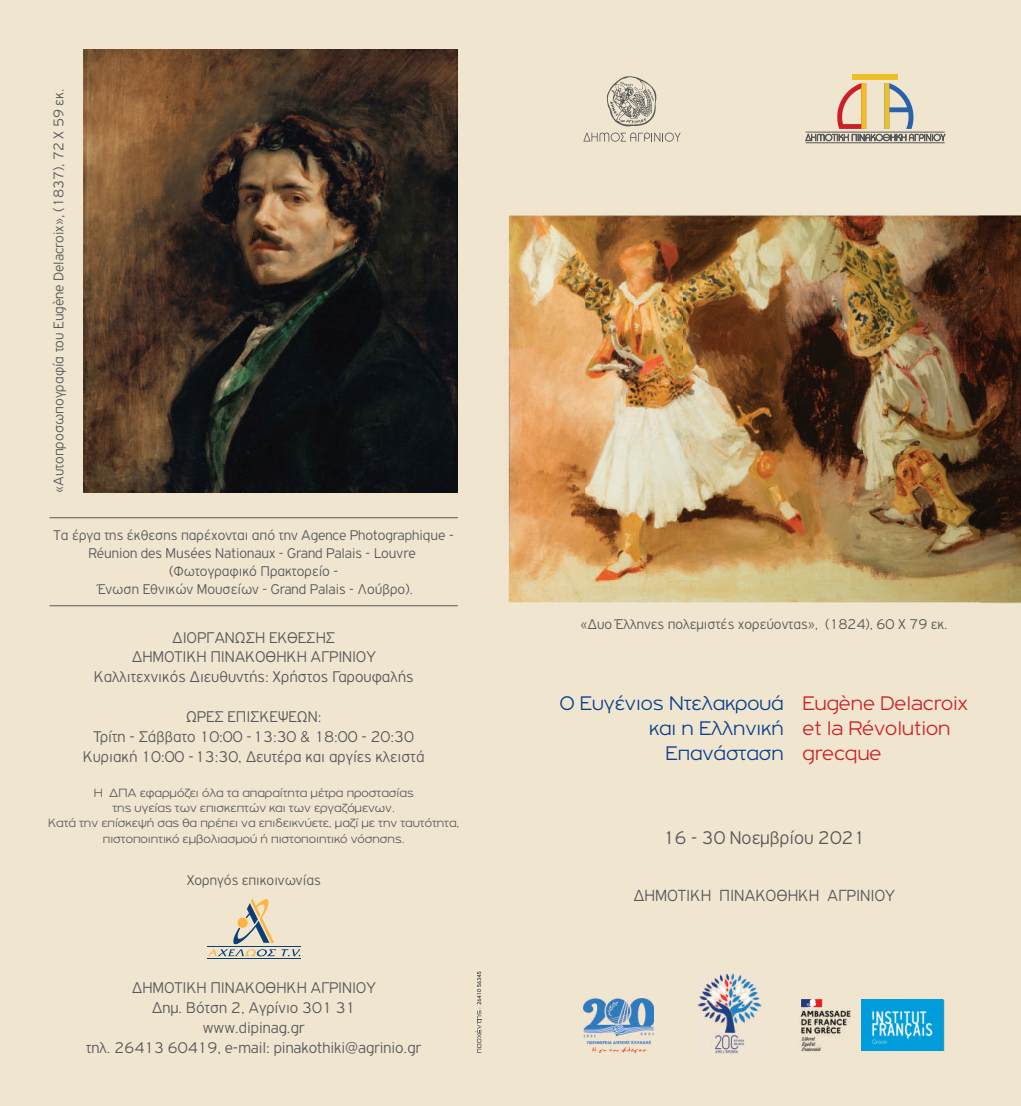
<style>
.page{position:relative;width:1021px;height:1106px;background:#fff}
.page>*{position:absolute;margin:0;border:0;box-sizing:border-box;transform-origin:0 0}
.t1{font:300 21px/25.2px "PF Highway Gothic Ext";color:#0a408d;text-align:right}
.t2{font:300 21px/25.2px "PF Highway Gothic Ext";color:#cb2027}
.t3{font:300 19.5px "PF Highway Gothic";color:#57585a}
.t4{font:300 17.1px "PF Highway Gothic";color:#57585a}
.t5{font:300 16.5px/19.8px "PF Highway Gothic";color:#57585a;text-align:center}
.t6{font:300 15px/18px "PF Highway Gothic";color:#57585a;text-align:center}
.t7{font:300 12.75px/15.3px "PF Highway Gothic Ext";color:#57585a;text-align:center}
</style>
<div class="page">
<div style="left:0;top:0;width:1020px;height:1106px;background:#f0e6d0"></div>
<img style="left:508px;top:215px;width:512px;height:389px">
<div style="left:852px;top:75px;width:45px;height:5px;background:#eebf28"></div>
<svg style="left:805px;top:83px;width:140px;height:58px"></svg>
<hr style="left:805px;top:132px;width:139px;height:1px;background:#57585a">
<hr style="left:805px;top:142px;width:139px;height:1px;background:#57585a">
<svg style="left:583px;top:133px;width:97px;height:9px"></svg>
<svg style="left:607px;top:76px;width:49px;height:50px"></svg>
<img style="left:697px;top:973px;width:65px;height:81px">
<img style="left:583px;top:998px;width:71px;height:54px">
<img style="left:800px;top:999px;width:145px;height:53px">
<img style="left:801px;top:999px;width:21px;height:8px">
<img style="left:861px;top:999px;width:81px;height:51px">
<hr style="left:207px;top:958px;width:93px;height:1px;background:#0b3e75">
<svg style="left:207px;top:898px;width:93px;height:58px"></svg>
<hr style="left:50px;top:517px;width:408px;height:1px;background:#57585a">
<hr style="left:50px;top:605px;width:408px;height:1px;background:#57585a">
<img style="left:83px;top:50px;width:375px;height:443px">
<svg style="left:475px;top:971px;width:6px;height:82px"></svg>
<p class="t6" style="left:51px;top:493px;width:405px;rotate:-90deg">«Αυτοπροσωπογραφία του Eugène Delacroix», (1837), 72 Χ 59 εκ.</p>
<p class="t6" style="left:54px;top:528px;width:402px">Tα έργα της έκθεσης παρέχονται από την Agence Photographique - Réunion des Musées Nationaux - Grand Palais - Louvre (Φωτογραφικό Πρακτορείο -<br>Ένωση Εθνικών Μουσείων - Grand Palais - Λούβρο).</p>
<p class="t5" style="left:94px;top:629px;width:321px">ΔΙΟΡΓΑΝΩΣΗ ΕΚΘΕΣΗΣ<br>ΔΗΜΟΤΙΚΗ ΠΙΝΑΚΟΘΗΚΗ ΑΓΡΙΝΙΟΥ<br>Καλλιτεχνικός Διευθυντής: Χρήστος Γαρουφαλής</p>
<p class="t5" style="left:83px;top:708px;width:343px">ΩΡΕΣ ΕΠΙΣΚΕΨΕΩΝ:<br>Τρίτη - Σάββατο 10:00 -13:30 &amp; 18:00 - 20:30<br>Κυριακή 10:00 -13:30, Δευτέρα και αργίες κλειστά</p>
<p class="t7" style="left:48px;top:784px;width:413px">Η ΔΠΑ εφαρμόζει όλα τα απαραίτητα μέτρα προστασίας<br>της υγείας των επισκεπτών και των εργαζόμενων.<br>Κατά την επίσκεψή σας θα πρέπει να επιδεικνύετε, μαζί με την ταυτότητα, πιστοποιητικό εμβολιασμού ή πιστοποιητικό νόσησης.</p>
<p class="t6" style="left:187px;top:872px;width:136px">Χορηγός επικοινωνίας</p>
<p class="t5" style="left:86px;top:979px;width:337px">ΔΗΜΟΤΙΚΗ ΠΙΝΑΚΟΘΗΚΗ ΑΓΡΙΝΙΟΥ<br>Δημ. Βότση 2, Αγρίνιο 301 31<br>www.dipinag.gr<br>τηλ. 26413 60419, e-mail: pinakothiki@agrinio.gr</p>
<p class="t6" style="left:580px;top:616px;width:368px">«Δυο Έλληνες πολεμιστές χορεύοντας», (1824), 60 Χ 79 εκ.</p>
<p class="t1" style="left:559px;top:690px;width:226px">Ο Ευγένιος Ντελακρουά και η Ελληνική<br>Επανάσταση</p>
<p class="t2" style="left:802px;top:690px;width:167px">Eugène Delacroix et la Révolution grecque</p>
<p class="t3" style="left:663px;top:830px;width:203px">16 - 30 Νοεμβρίου 2021</p>
<p class="t4" style="left:633px;top:889px;width:263px">ΔΗΜΟΤΙΚΗ ΠΙΝΑΚΟΘΗΚΗ ΑΓΡΙΝΙΟΥ</p>
</div>
